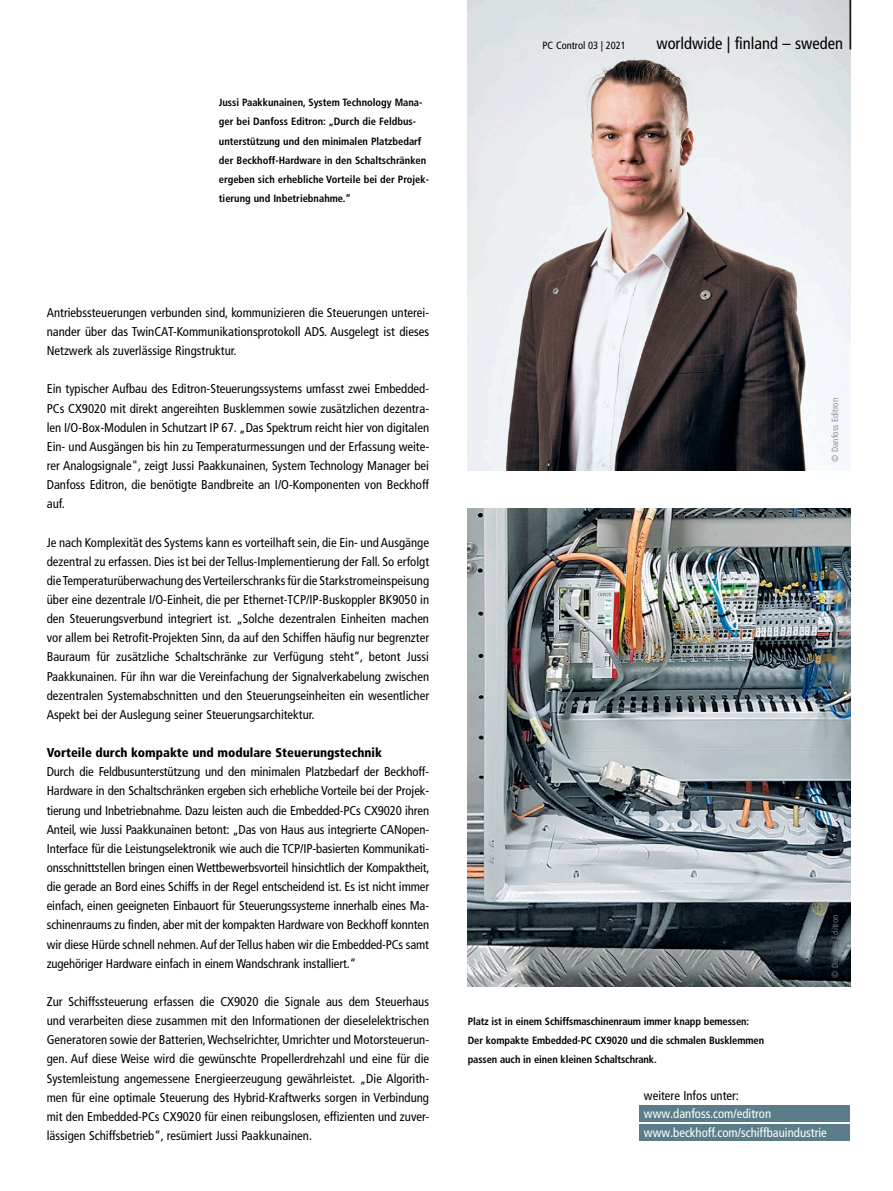
<style>
.page{position:relative;width:893px;height:1191px;background:#fff}
.page>*{position:absolute;margin:0;border:0;box-sizing:border-box;transform-origin:0 0}
.t1{font:300 condensed 61.8px "Frutiger LT Pro";color:#000;scale:.49 1}
.t2{font:condensed 16.5px "Frutiger LT Pro";color:#000}
.t3{font:condensed 12.75px/19.2px "Frutiger LT Pro";color:#000;text-align:justify}
.t4{font:condensed 12.75px/18.8px "Frutiger LT Pro";color:#fff}
.t5{font:900 condensed 12.75px "Frutiger LT Pro";color:#000}
.t6{font:700 condensed 10.5px/19.2px "Frutiger LT Pro";color:#000}
.t7{font:condensed 10.5px "Frutiger LT Pro";color:#000}
.t8{font:condensed 9px "Frutiger LT Pro";color:#939598}
.t9{font:condensed 9px "Frutiger LT Pro";color:#6d6e70}
</style>
<div class="page">
<img style="left:468px;top:0;width:382px;height:470px">
<div style="left:640px;top:1105px;width:210px;height:16px;background:#5b7d8a"></div>
<div style="left:640px;top:1124px;width:210px;height:16px;background:#5b7d8a"></div>
<img style="left:468px;top:508px;width:382px;height:478px">
<p class="t6" style="left:219px;top:93px;width:212px">Jussi Paakkunainen, System Technology Mana&shy;ger bei Danfoss Editron: „Durch die Feldbus&shy;unterstützung und den minimalen Platzbedarf der Beckhoff-Hardware in den Schaltschränken ergeben sich erhebliche Vorteile bei der Projek&shy;tierung und Inbetriebnahme.“</p>
<h1 class="t1" style="left:847px;top:-23px;width:15px">|</h1>
<p class="t7" style="left:543px;top:39px;width:85px">PC Control 03 | 2021</p>
<p class="t2" style="left:656px;top:34px;width:188px">worldwide | finland – sweden</p>
<p class="t3" style="left:47px;top:303px;width:384px">Antriebssteuerungen verbunden sind, kommunizieren die Steuerungen unterei&shy;nander über das TwinCAT-Kommunikationsprotokoll ADS. Ausgelegt ist dieses Netzwerk als zuverlässige Ringstruktur.</p>
<p class="t3" style="left:47px;top:379px;width:384px">Ein typischer Aufbau des Editron-Steuerungssystems umfasst zwei Embedded-PCs CX9020 mit direkt angereihten Busklemmen sowie zusätzlichen dezentra&shy;len I/O-Box-Modulen in Schutzart IP 67. „Das Spektrum reicht hier von digitalen Ein- und Ausgängen bis hin zu Temperaturmessungen und der Erfassung weite&shy;rer Analogsignale", zeigt Jussi Paakkunainen, System Technology Manager bei Danfoss Editron, die benötigte Bandbreite an I/O-Komponenten von Beckhoff auf.</p>
<p class="t3" style="left:47px;top:532px;width:384px">Je nach Komplexität des Systems kann es vorteilhaft sein, die Ein- und Ausgänge dezentral zu erfassen. Dies ist bei der Tellus-Implementierung der Fall. So erfolgt die Temperaturüberwachung des Verteilerschranks für die Starkstromeinspeisung über eine dezentrale I/O-Einheit, die per Ethernet-TCP/IP-Buskoppler BK9050 in den Steuerungsverbund integriert ist. „Solche dezentralen Einheiten machen vor allem bei Retrofit-Projekten Sinn, da auf den Schiffen häufig nur begrenzter Bauraum für zusätzliche Schaltschränke zur Verfügung steht“, betont Jussi Paakkunainen. Für ihn war die Vereinfachung der Signalverkabelung zwischen dezentralen Systemabschnitten und den Steuerungseinheiten ein wesentlicher Aspekt bei der Auslegung seiner Steuerungsarchitektur.</p>
<p class="t5" style="left:47px;top:745px;width:337px">Vorteile durch kompakte und modulare Steuerungstechnik</p>
<p class="t3" style="left:47px;top:762px;width:384px">Durch die Feldbusunterstützung und den minimalen Platzbedarf der Beckhoff-Hardware in den Schaltschränken ergeben sich erhebliche Vorteile bei der Projek&shy;tierung und Inbetriebnahme. Dazu leisten auch die Embedded-PCs CX9020 ihren Anteil, wie Jussi Paakkunainen betont: „Das von Haus aus integrierte CANopen-Interface für die Leistungselektronik wie auch die TCP/IP-basierten Kommunikati&shy;onsschnittstellen bringen einen Wettbewerbsvorteil hinsichtlich der Kompaktheit, die gerade an Bord eines Schiffs in der Regel entscheidend ist. Es ist nicht immer einfach, einen geeigneten Einbauort für Steuerungssysteme innerhalb eines Ma&shy;schinenraums zu finden, aber mit der kompakten Hardware von Beckhoff konnten wir diese Hürde schnell nehmen. Auf der Tellus haben wir die Embedded-PCs samt zugehöriger Hardware einfach in einem Wandschrank installiert.“</p>
<p class="t3" style="left:47px;top:992px;width:384px">Zur Schiffssteuerung erfassen die CX9020 die Signale aus dem Steuerhaus und verarbeiten diese zusammen mit den Informationen der dieselelektrischen Generatoren sowie der Batterien, Wechselrichter, Umrichter und Motorsteuerun&shy;gen. Auf diese Weise wird die gewünschte Propellerdrehzahl und eine für die Systemleistung angemessene Energieerzeugung gewährleistet. „Die Algorith&shy;men für eine optimale Steuerung des Hybrid-Kraftwerks sorgen in Verbindung mit den Embedded-PCs CX9020 für einen reibungslosen, effizienten und zuver&shy;lässigen Schiffsbetrieb“, resümiert Jussi Paakkunainen.</p>
<p class="t8" style="left:830px;top:461px;width:65px;rotate:-90deg">© Danfoss Editron</p>
<p class="t6" style="left:468px;top:1012px;width:298px">Platz ist in einem Schiffsmaschinenraum immer knapp bemessen:<br>Der kompakte Embedded-PC CX9020 und die schmalen Busklemmen passen auch in einen kleinen Schaltschrank.</p>
<p class="t9" style="left:830px;top:978px;width:65px;rotate:-90deg">© Danfoss Editron</p>
<p class="t3" style="left:644px;top:1086px;width:97px">weitere Infos unter:</p>
<p class="t4" style="left:644px;top:1104px;width:184px">www.danfoss.com/editron www.beckhoff.com/schiffbauindustrie</p>
</div>
